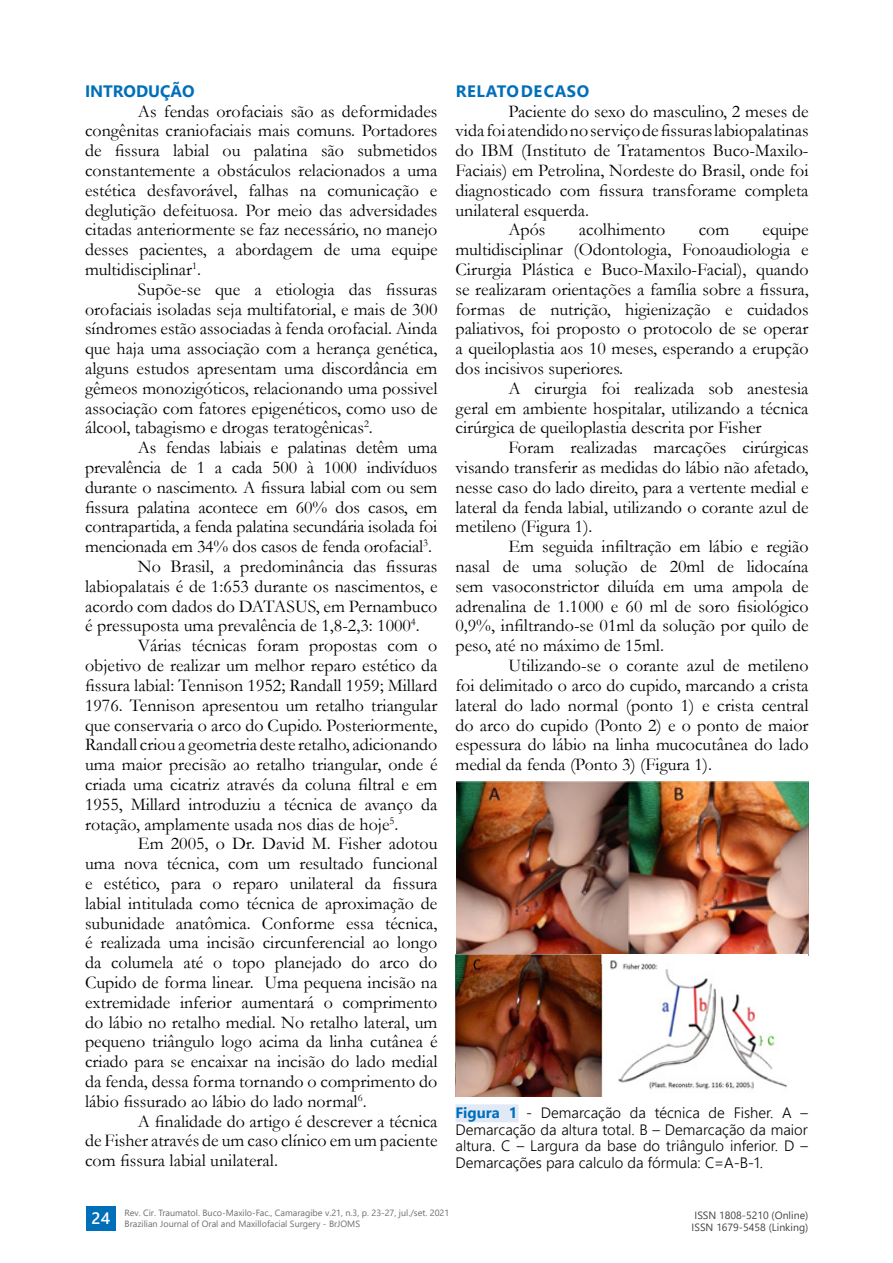
<style>
.page{position:relative;width:893px;height:1263px;background:#fff}
.page>*{position:absolute;margin:0;border:0;box-sizing:border-box;transform-origin:0 0}
.t1{font:18px/19.8px "Garamond";color:#000;text-align:justify}
.t2{font:700 16.5px "Segoe UI";letter-spacing:.035em;color:#006fba}
.t3{font:700 16.5px "Segoe UI";color:#006fba}
.t4{font:600 16.5px "Segoe UI";color:#fff}
.t5{font:300 15px/16.5px "Segoe UI";color:#000;text-align:justify}
.t6{font:10.5px/12px "Segoe UI";color:#434343}
.t7{font:9px/10.8px "Segoe UI";color:#6c6d70}
.s1{font-weight:700;color:#006fba}
</style>
<div class="page">
<div style="left:86px;top:1206px;width:29px;height:25px;background:#006fba"></div>
<div style="left:455px;top:1104px;width:64px;height:18px;background:#e1e9f6"></div>
<img style="left:455px;top:781px;width:354px;height:316px">
<p class="t3" style="left:85px;top:76px;width:111px">INTRODUÇÃO</p>
<p class="t1" style="left:85px;top:101px;width:354px;text-indent:53px">As fendas orofaciais são as deformidades congênitas craniofaciais mais comuns. Portadores de fissura labial ou palatina são submetidos constantemente a obstáculos relacionados a uma estética desfavorável, falhas na comunicação e deglutição defeituosa. Por meio das adversidades citadas anteriormente se faz necessário, no manejo desses pacientes, a abordagem de uma equipe multidisciplinar<sup>1</sup>.</p>
<p class="t1" style="left:85px;top:279px;width:354px;text-indent:53px">Supõe-se que a etiologia das fissuras orofaciais isoladas seja multifatorial, e mais de 300 síndromes estão associadas à fenda orofacial. Ainda que haja uma associação com a herança genética, alguns estudos apresentam uma discordância em gêmeos monozigóticos, relacionando uma possivel associação com fatores epigenéticos, como uso de álcool, tabagismo e drogas teratogênicas<sup>2</sup>.</p>
<p class="t1" style="left:85px;top:437px;width:354px;text-indent:53px">As fendas labiais e palatinas detêm uma prevalência de 1 a cada 500 à 1000 indivíduos durante o nascimento. A fissura labial com ou sem fissura palatina acontece em 60% dos casos, em contrapartida, a fenda palatina secundária isolada foi mencionada em 34% dos casos de fenda orofacial<sup>3</sup>.</p>
<p class="t1" style="left:85px;top:556px;width:354px;text-indent:53px">No Brasil, a predominância das fissuras labiopalatais é de 1:653 durante os nascimentos, e acordo com dados do DATASUS, em Pernambuco é pressuposta uma prevalência de 1,8-2,3: 1000<sup>4</sup>.</p>
<p class="t1" style="left:85px;top:635px;width:354px;text-indent:53px">Várias técnicas foram propostas com o objetivo de realizar um melhor reparo estético da fissura labial: Tennison 1952; Randall 1959; Millard 1976. Tennison apresentou um retalho triangular que conservaria o arco do Cupido. Posteriormente, Randall criou a geometria deste retalho, adicionando uma maior precisão ao retalho triangular, onde é criada uma cicatriz através da coluna filtral e em 1955, Millard introduziu a técnica de avanço da rotação, amplamente usada nos dias de hoje<sup>5</sup>.</p>
<p class="t1" style="left:85px;top:833px;width:354px;text-indent:53px">Em 2005, o Dr. David M. Fisher adotou uma nova técnica, com um resultado funcional e estético, para o reparo unilateral da fissura labial intitulada como técnica de aproximação de subunidade anatômica. Conforme essa técnica, é realizada uma incisão circunferencial ao longo da columela até o topo planejado do arco do Cupido de forma linear. Uma pequena incisão na extremidade inferior aumentará o comprimento do lábio no retalho medial. No retalho lateral, um pequeno triângulo logo acima da linha cutânea é criado para se encaixar na incisão do lado medial da fenda, dessa forma tornando o comprimento do lábio fissurado ao lábio do lado normal<sup>6</sup>.</p>
<p class="t1" style="left:85px;top:1110px;width:354px;text-indent:53px">A finalidade do artigo é descrever a técnica de Fisher através de um caso clínico em um paciente com fissura labial unilateral.</p>
<p class="t2" style="left:456px;top:76px;width:135px">RELATO DE CASO</p>
<p class="t1" style="left:455px;top:101px;width:355px;text-indent:53px">Paciente do sexo do masculino, 2 meses de vida foi atendido no serviço de fissuras labiopalatinas do IBM (Instituto de Tratamentos Buco-Maxilo-Faciais) em Petrolina, Nordeste do Brasil, onde foi diagnosticado com fissura transforame completa unilateral esquerda.</p>
<p class="t1" style="left:508px;top:219px;width:39px">Após</p>
<p class="t1" style="left:579px;top:219px;width:88px">acolhimento</p>
<p class="t1" style="left:699px;top:219px;width:32px">com</p>
<p class="t1" style="left:455px;top:219px;width:355px;text-indent:307px">equipe multidisciplinar (Odontologia, Fonoaudiologia e Cirurgia Plástica e Buco-Maxilo-Facial), quando se realizaram orientações a família sobre a fissura, formas de nutrição, higienização e cuidados paliativos, foi proposto o protocolo de se operar a queiloplastia aos 10 meses, esperando a erupção dos incisivos superiores.</p>
<p class="t1" style="left:455px;top:378px;width:355px;text-indent:53px">A cirurgia foi realizada sob anestesia geral em ambiente hospitalar, utilizando a técnica cirúrgica de queiloplastia descrita por Fisher</p>
<p class="t1" style="left:455px;top:437px;width:355px;text-indent:53px">Foram realizadas marcações cirúrgicas visando transferir as medidas do lábio não afetado, nesse caso do lado direito, para a vertente medial e lateral da fenda labial, utilizando o corante azul de metileno (Figura 1).</p>
<p class="t1" style="left:455px;top:536px;width:355px;text-indent:53px">Em seguida infiltração em lábio e região nasal de uma solução de 20ml de lidocaína sem vasoconstrictor diluída em uma ampola de adrenalina de 1.1000 e 60 ml de soro fisiológico 0,9%, infiltrando-se 01ml da solução por quilo de peso, até no máximo de 15ml.</p>
<p class="t1" style="left:455px;top:655px;width:355px;text-indent:53px">Utilizando-se o corante azul de metileno foi delimitado o arco do cupido, marcando a crista lateral do lado normal (ponto 1) e crista central do arco do cupido (Ponto 2) e o ponto de maior espessura do lábio na linha mucocutânea do lado medial da fenda (Ponto 3) (Figura 1).</p>
<p class="t5" style="left:455px;top:1103px;width:354px"><span class="s1">Figura 1</span> - Demarcação da técnica de Fisher. A – Demarcação da altura total. B – Demarcação da maior altura. C – Largura da base do triângulo inferior. D – Demarcações para calculo da fórmula: C=A-B-1.</p>
<p class="t7" style="left:125px;top:1207px;width:326px">Rev. Cir. Traumatol. Buco-Maxilo-Fac., Camaragibe v.21, n.3, p. 23-27, jul./set. 2021<br>Brazilian Journal of Oral and Maxillofacial Surgery - BrJOMS</p>
<p class="t4" style="left:92px;top:1202px;width:20px">24</p>
<p class="t6" style="left:692px;top:1208px;width:118px">ISSN 1808-5210 (Online)<br>ISSN 1679-5458 (Linking)</p>
</div>
